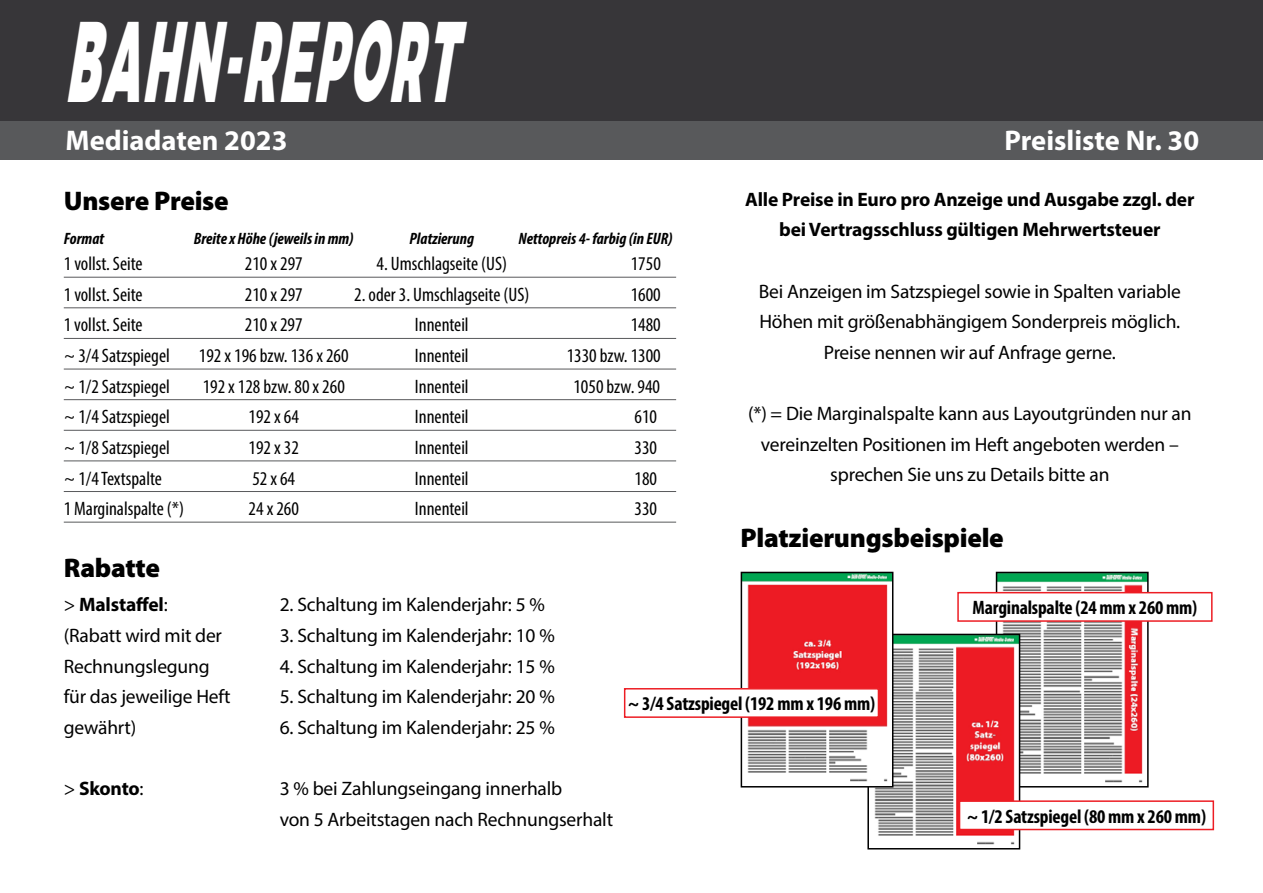
<style>
.page{position:relative;width:1263px;height:893px;background:#fff}
.page>*{position:absolute;margin:0;border:0;box-sizing:border-box;transform-origin:0 0}
.t1{font:italic 900 114px "Argentum Sans";color:#fff;scale:.4 1}
.t2{font:700 28.5px "Myriad Pro";color:#fff}
.t3{font:900 27px "Myriad Pro";letter-spacing:-.01em;color:#000}
.t4{font:19.5px/30.6px "Myriad Pro";letter-spacing:-.01em;color:#000;text-align:center}
.t5{font:condensed 19.5px "Myriad Pro";color:#000}
.t6{font:700 19.5px/30.6px "Myriad Pro";letter-spacing:-.01em;color:#000;text-align:center}
.t7{font:700 condensed 19.5px "Myriad Pro";letter-spacing:-.01em;color:#000}
.t8{font:italic 700 condensed 16.5px "Myriad Pro";color:#000}
.s1{font-weight:400}
</style>
<div class="page">
<div style="left:0;top:0;width:1263px;height:154px;background:#373639"></div>
<div style="left:0;top:122px;width:1263px;height:38px;background:#58595b"></div>
<img style="left:999px;top:575px;width:146px;height:209px">
<div style="left:996px;top:572px;width:152px;height:215px;border:2px solid #000"></div>
<hr style="left:64px;top:277px;width:612px;height:1px;background:#58595b">
<hr style="left:64px;top:307px;width:612px;height:1px;background:#58595b">
<hr style="left:64px;top:338px;width:612px;height:1px;background:#58595b">
<hr style="left:64px;top:369px;width:612px;height:1px;background:#58595b">
<hr style="left:64px;top:399px;width:612px;height:1px;background:#58595b">
<hr style="left:64px;top:430px;width:612px;height:1px;background:#58595b">
<hr style="left:64px;top:460px;width:612px;height:1px;background:#58595b">
<hr style="left:64px;top:491px;width:612px;height:1px;background:#58595b">
<hr style="left:64px;top:522px;width:612px;height:1px;background:#58595b">
<img style="left:870px;top:637px;width:147px;height:208px">
<div style="left:867px;top:634px;width:153px;height:215px;border:2px solid #000"></div>
<img style="left:744px;top:575px;width:146px;height:209px">
<div style="left:741px;top:572px;width:152px;height:215px;border:2px solid #000"></div>
<div style="left:625px;top:689px;width:253px;height:28px;background:#fff"></div>
<div style="left:624px;top:688px;width:255px;height:30px;border:2px solid #ed1d24"></div>
<div style="left:959px;top:801px;width:254px;height:28px;background:#fff"></div>
<div style="left:959px;top:800px;width:255px;height:30px;border:2px solid #ed1d24"></div>
<div style="left:958px;top:593px;width:254px;height:28px;background:#fff"></div>
<div style="left:957px;top:592px;width:255px;height:30px;border:2px solid #ed1d24"></div>
<h1 class="t1" style="left:65px;top:-32px;width:1041px">BAHN-REPORT</h1>
<h2 class="t2" style="left:65px;top:122px;width:223px">Mediadaten 2023</h2>
<h2 class="t2" style="left:1004px;top:122px;width:196px">Preisliste Nr. 30</h2>
<h3 class="t3" style="left:64px;top:185px;width:166px">Unsere Preise</h3>
<p class="t8" style="left:64px;top:228px;width:42px">Format</p>
<p class="t8" style="left:194px;top:228px;width:161px">Breite x Höhe (jeweils in mm)</p>
<p class="t8" style="left:409px;top:228px;width:66px">Platzierung</p>
<p class="t8" style="left:519px;top:228px;width:156px">Nettopreis 4- farbig (in EUR)</p>
<p class="t5" style="left:64px;top:252px;width:80px">1 vollst. Seite</p>
<p class="t5" style="left:245px;top:252px;width:59px">210 x 297</p>
<p class="t5" style="left:377px;top:252px;width:132px">4. Umschlagseite (US)</p>
<p class="t5" style="left:631px;top:252px;width:32px">1750</p>
<p class="t5" style="left:64px;top:283px;width:80px">1 vollst. Seite</p>
<p class="t5" style="left:245px;top:283px;width:59px">210 x 297</p>
<p class="t5" style="left:354px;top:283px;width:177px">2. oder 3. Umschlagseite (US)</p>
<p class="t5" style="left:631px;top:283px;width:32px">1600</p>
<p class="t5" style="left:64px;top:313px;width:80px">1 vollst. Seite</p>
<p class="t5" style="left:245px;top:313px;width:59px">210 x 297</p>
<p class="t5" style="left:415px;top:313px;width:55px">Innenteil</p>
<p class="t5" style="left:631px;top:313px;width:32px">1480</p>
<p class="t5" style="left:64px;top:344px;width:108px">~ 3/4 Satzspiegel</p>
<p class="t5" style="left:199px;top:344px;width:151px">192 x 196 bzw. 136 x 260</p>
<p class="t5" style="left:415px;top:344px;width:55px">Innenteil</p>
<p class="t5" style="left:567px;top:344px;width:96px">1330 bzw. 1300</p>
<p class="t5" style="left:64px;top:374px;width:108px">~ 1/2 Satzspiegel</p>
<p class="t5" style="left:203px;top:374px;width:144px">192 x 128 bzw. 80 x 260</p>
<p class="t5" style="left:415px;top:374px;width:55px">Innenteil</p>
<p class="t5" style="left:573px;top:374px;width:88px">1050 bzw. 940</p>
<p class="t5" style="left:64px;top:405px;width:108px">~ 1/4 Satzspiegel</p>
<p class="t5" style="left:249px;top:405px;width:52px">192 x 64</p>
<p class="t5" style="left:415px;top:405px;width:55px">Innenteil</p>
<p class="t5" style="left:634px;top:405px;width:24px">610</p>
<p class="t5" style="left:64px;top:436px;width:108px">~ 1/8 Satzspiegel</p>
<p class="t5" style="left:249px;top:436px;width:52px">192 x 32</p>
<p class="t5" style="left:415px;top:436px;width:55px">Innenteil</p>
<p class="t5" style="left:634px;top:436px;width:24px">330</p>
<p class="t5" style="left:64px;top:466px;width:100px">~ 1/4 Textspalte</p>
<p class="t5" style="left:252px;top:466px;width:44px">52 x 64</p>
<p class="t5" style="left:415px;top:466px;width:55px">Innenteil</p>
<p class="t5" style="left:634px;top:466px;width:24px">180</p>
<p class="t5" style="left:64px;top:497px;width:122px">1 Marginalspalte (*)</p>
<p class="t5" style="left:249px;top:497px;width:52px">24 x 260</p>
<p class="t5" style="left:415px;top:497px;width:55px">Innenteil</p>
<p class="t5" style="left:634px;top:497px;width:24px">330</p>
<p class="t6" style="left:745px;top:183px;width:451px">Alle Preise in Euro pro Anzeige und Ausgabe zzgl. der bei Vertragsschluss gültigen Mehrwertsteuer</p>
<p class="t4" style="left:759px;top:276px;width:424px">Bei Anzeigen im Satzspiegel sowie in Spalten variable<br>Höhen mit größenabhängigem Sonderpreis möglich.<br>Preise nennen wir auf Anfrage gerne.</p>
<p class="t4" style="left:748px;top:398px;width:445px">(*) = Die Marginalspalte kann aus Layoutgründen nur an vereinzelten Positionen im Heft angeboten werden – sprechen Sie uns zu Details bitte an</p>
<h3 class="t3" style="left:741px;top:522px;width:265px">Platzierungsbeispiele</h3>
<h3 class="t3" style="left:64px;top:553px;width:98px">Rabatte</h3>
<p class="t6" style="left:64px;top:589px;width:105px"><span class="s1">&gt;</span> Malstaffel<span class="s1">:</span></p>
<p class="t4" style="left:280px;top:589px;width:267px">2. Schaltung im Kalenderjahr: 5 %</p>
<p class="t4" style="left:64px;top:620px;width:160px">(Rabatt wird mit der</p>
<p class="t4" style="left:280px;top:620px;width:276px">3. Schaltung im Kalenderjahr: 10 %</p>
<p class="t4" style="left:64px;top:651px;width:147px">Rechnungslegung</p>
<p class="t4" style="left:280px;top:651px;width:276px">4. Schaltung im Kalenderjahr: 15 %</p>
<p class="t4" style="left:64px;top:681px;width:168px">für das jeweilige Heft</p>
<p class="t4" style="left:280px;top:681px;width:276px">5. Schaltung im Kalenderjahr: 20 %</p>
<p class="t4" style="left:64px;top:712px;width:74px">gewährt)</p>
<p class="t4" style="left:280px;top:712px;width:276px">6. Schaltung im Kalenderjahr: 25 %</p>
<p class="t7" style="left:628px;top:692px;width:249px">~ 3/4 Satzspiegel (192 mm x 196 mm)</p>
<p class="t6" style="left:64px;top:773px;width:81px"><span class="s1">&gt;</span> Skonto<span class="s1">:</span></p>
<p class="t4" style="left:280px;top:773px;width:335px;text-align:left">3 % bei Zahlungseingang innerhalb<br>von 5 Arbeitstagen nach Rechnungserhalt</p>
<p class="t7" style="left:972px;top:595px;width:226px">Marginalspalte (24 mm x 260 mm)</p>
<p class="t7" style="left:967px;top:804px;width:241px">~ 1/2 Satzspiegel (80 mm x 260 mm)</p>
</div>
